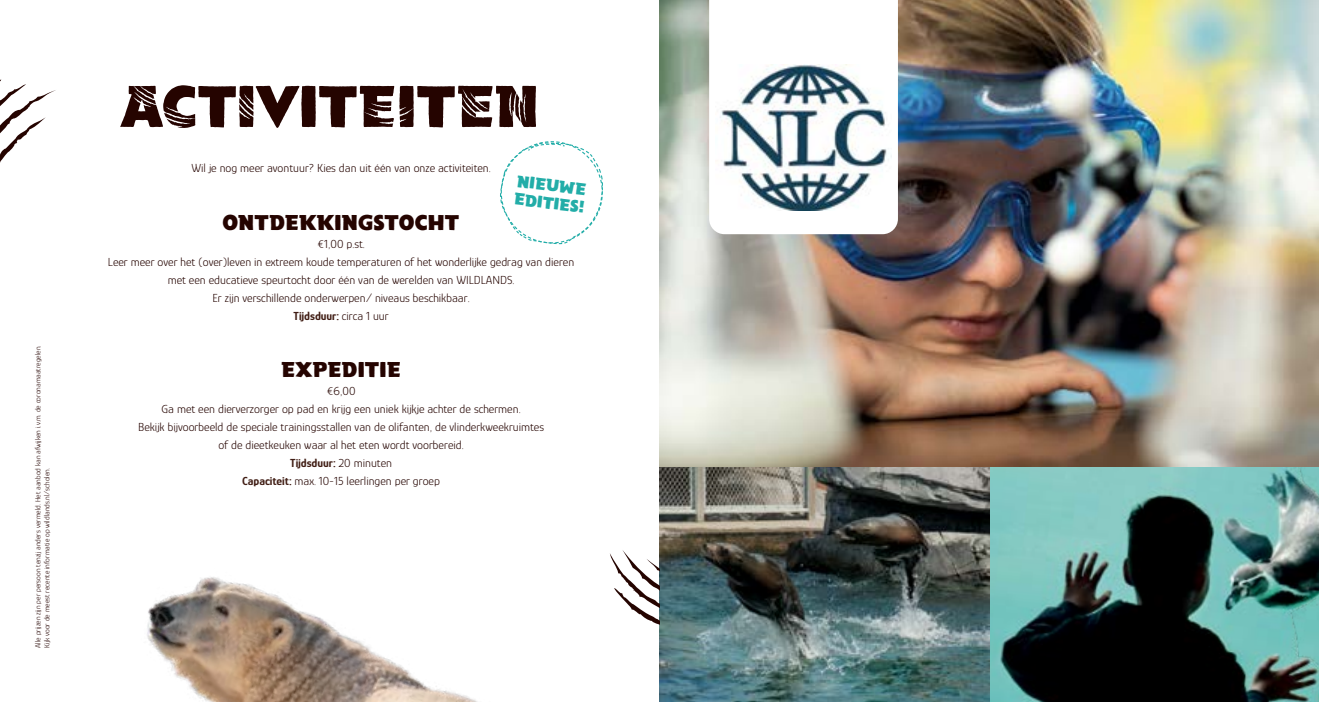
<style>
.page{position:relative;width:1319px;height:702px;background:#fff}
.page>*{position:absolute;margin:0;border:0;box-sizing:border-box;transform-origin:0 0}
.t1{font:61.5px "Wildlands Scratch";letter-spacing:-.015em;color:#250400}
.t2{font:22.5px "Wildlands Rough";letter-spacing:-.01em;color:#250400}
.t3{font:17.55px/17.5px "Wildlands Rough";color:#22ada8}
.t4{font:300 12px/18px "Glory";color:#250400;text-align:center}
.t5{font:300 7.5px/9px "Glory";color:#250400}
.s1{font-weight:700;color:#401d14}
</style>
<div class="page">
<img style="left:659px;top:0;width:659px;height:702px">
<svg style="left:903px;top:650px;width:1px;height:16px"></svg>
<svg style="left:709px;top:0;width:188px;height:234px"></svg>
<img style="left:715px;top:64px;width:176px;height:147px">
<img style="left:147px;top:317px;width:656px;height:385px">
<svg style="left:609px;top:549px;width:50px;height:80px"></svg>
<svg style="left:0;top:79px;width:56px;height:84px"></svg>
<svg style="left:500px;top:141px;width:103px;height:104px"></svg>
<p class="t5" style="left:33px;top:647px;width:304px;rotate:-90deg">Alle prijzen zijn per persoon tenzij anders vermeld. Het aanbod kan afwijken i.v.m. de coronamaatregelen.<br>Kijk voor de meest recente informatie op wildlands.nl/scholen.</p>
<h1 class="t1" style="left:120px;top:71px;width:420px">ACtIvitEItEN</h1>
<p class="t4" style="left:191px;top:159px;width:301px">Wil je nog meer avontuur? Kies dan uit één van onze activiteiten.</p>
<h2 class="t2" style="left:222px;top:209px;width:239px">ONTDEKKINGSTOCHT</h2>
<p class="t4" style="left:108px;top:234px;width:467px">€1,00 p.st.<br>Leer meer over het (over)leven in extreem koude temperaturen of het wonderlijke gedrag van dieren met een educatieve speurtocht door één van de werelden van WILDLANDS.<br>Er zijn verschillende onderwerpen/ niveaus beschikbaar.<br><span class="s1">Tijdsduur:</span> circa 1 uur</p>
<h3 class="t3" style="left:517px;top:172px;width:72px;rotate:7deg">NIEUWE<br>EDITIES!</h3>
<h2 class="t2" style="left:281px;top:356px;width:121px">EXPEDITIE</h2>
<p class="t4" style="left:138px;top:381px;width:407px">€6,00<br>Ga met een dierverzorger op pad en krijg een uniek kijkje achter de schermen.<br>Bekijk bijvoorbeeld de speciale trainingsstallen van de olifanten, de vlinderkweekruimtes of de dieetkeuken waar al het eten wordt voorbereid.<br><span class="s1">Tijdsduur:</span> 20 minuten<br><span class="s1">Capaciteit:</span> max. 10-15 leerlingen per groep</p>
</div>
